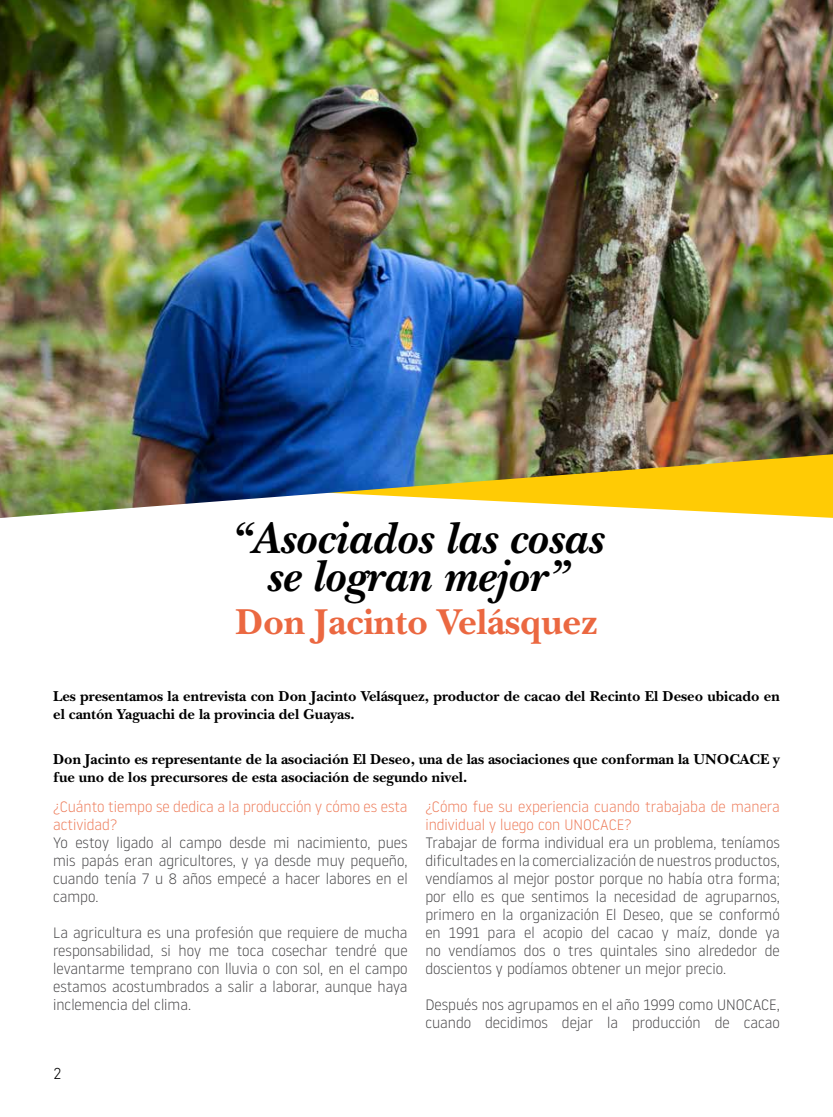
<style>
.page{position:relative;width:833px;height:1117px;background:#fff}
.page>*{position:absolute;margin:0;border:0;box-sizing:border-box;transform-origin:0 0}
.t1{font:italic 700 46.25px/37.5px "New Baskerville Std";color:#000;text-align:center}
.t2{font:700 37.5px "New Baskerville Std";color:#eb6841}
.t3{font:300 16.25px "DIN Next LT Pro";color:#000}
.t4{font:300 15px/18px "Noway";color:#414042;text-align:justify}
.t5{font:700 15px/18px "New Baskerville Std";color:#000}
.t6{font:300 15px/18px "Noway";color:#ed7754}
</style>
<div class="page">
<img style="left:0;top:0;width:833px;height:518px">
<h1 class="t1" style="left:230px;top:520px;width:374px">“Asociados las cosas se logran mejor”</h1>
<h2 class="t2" style="left:235px;top:600px;width:364px">Don Jacinto Velásquez</h2>
<p class="t5" style="left:53px;top:686px;width:728px">Les presentamos la entrevista con Don Jacinto Velásquez, productor de cacao del Recinto El Deseo ubicado en el cantón Yaguachi de la provincia del Guayas.</p>
<p class="t5" style="left:53px;top:749px;width:728px">Don Jacinto es representante de la asociación El Deseo, una de las asociaciones que conforman la UNOCACE y fue uno de los precursores de esta asociación de segundo nivel.</p>
<p class="t6" style="left:53px;top:796px;width:356px">¿Cuánto tiempo se dedica a la producción y cómo es esta actividad?</p>
<p class="t4" style="left:53px;top:832px;width:356px">Yo estoy ligado al campo desde mi nacimiento, pues mis papás eran agricultores, y ya desde muy pequeño, cuando tenía 7 u 8 años empecé a hacer labores en el campo.</p>
<p class="t4" style="left:53px;top:922px;width:356px">La agricultura es una profesión que requiere de mucha responsabilidad, si hoy me toca cosechar tendré que levantarme temprano con lluvia o con sol, en el campo estamos acostumbrados a salir a laborar, aunque haya inclemencia del clima.</p>
<p class="t3" style="left:53px;top:1063px;width:10px">2</p>
<p class="t6" style="left:425px;top:796px;width:356px">¿Cómo fue su experiencia cuando trabajaba de manera individual y luego con UNOCACE?</p>
<p class="t4" style="left:425px;top:832px;width:356px">Trabajar de forma individual era un problema, teníamos dificultades en la comercialización de nuestros productos, vendíamos al mejor postor porque no había otra forma; por ello es que sentimos la necesidad de agruparnos, primero en la organización El Deseo, que se conformó en 1991 para el acopio del cacao y maíz, donde ya no vendíamos dos o tres quintales sino alrededor de doscientos y podíamos obtener un mejor precio.</p>
<p class="t4" style="left:425px;top:994px;width:356px">Después nos agrupamos en el año 1999 como UNOCACE, cuando decidimos dejar la producción de cacao</p>
</div>
